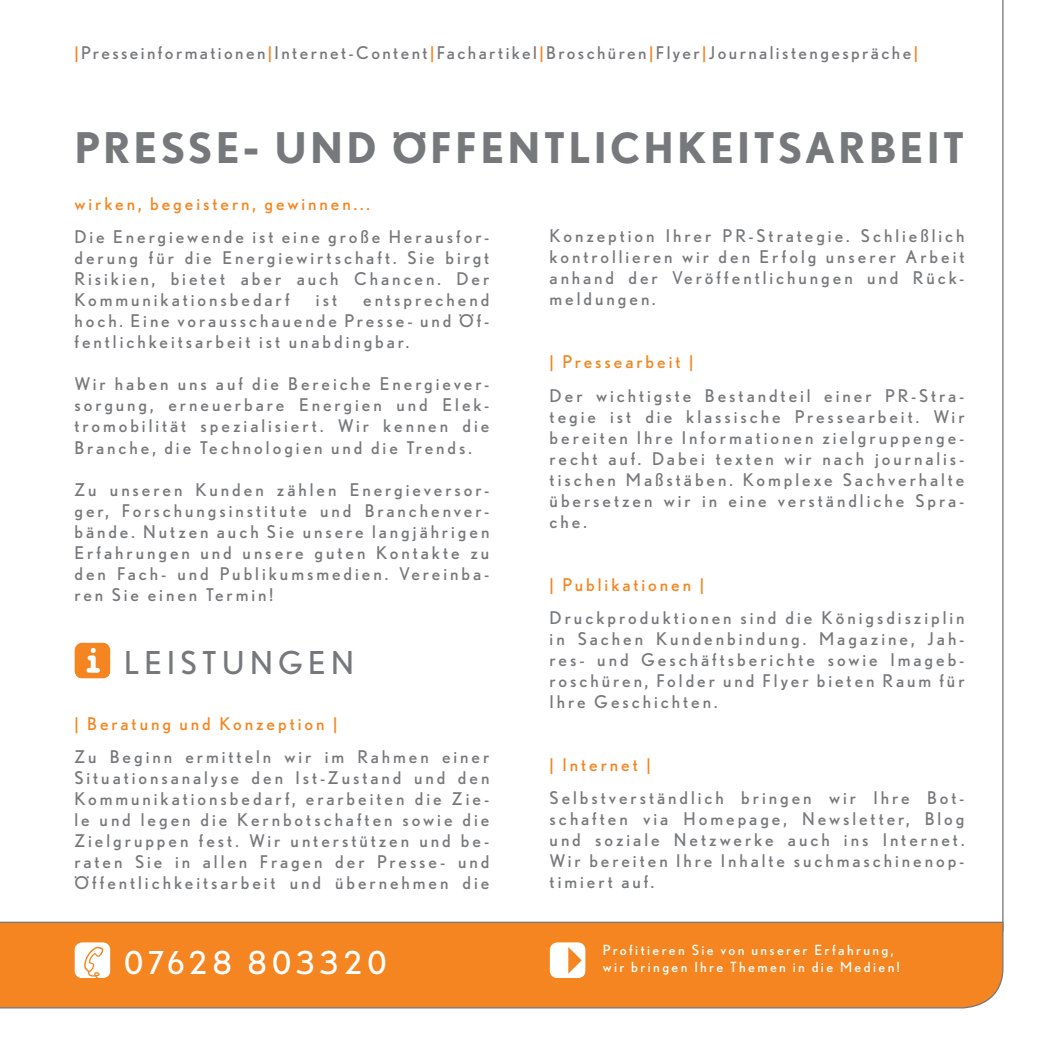
<style>
.page{position:relative;width:1042px;height:1042px;background:#fff}
.page>*{position:absolute;margin:0;border:0;box-sizing:border-box;transform-origin:0 0}
.t1{font:700 42px "Nobel";letter-spacing:.075em;color:#76787b}
.t2{font:31.5px "Nobel";letter-spacing:.155em;color:#fff}
.t3{font:31.5px "Nobel";color:#76787b}
.t4{font:17.5px/21px "Nobel";letter-spacing:.17em;color:#76787b;text-align:justify}
.t5{font:17.5px "Nobel";letter-spacing:.17em;color:#f58520}
.t6{font:17.5px "Nobel";letter-spacing:.14em;color:#76787b}
.t7{font:14px/16.8px "Nobel";letter-spacing:.17em;color:#fff}
.s1{color:#f58520}
</style>
<div class="page">
<hr style="left:1002px;top:0;width:1px;height:931px;background:#76787b">
<div style="left:0;top:921px;width:1004px;height:88px;background:#f58520"></div>
<svg style="left:74px;top:642px;width:36px;height:36px"></svg>
<svg style="left:549px;top:942px;width:36px;height:36px"></svg>
<svg style="left:74px;top:942px;width:36px;height:36px"></svg>
<p class="t6" style="left:74px;top:42px;width:845px"><span class="s1">|</span>Presseinformationen<span class="s1">|</span>Internet-Content<span class="s1">|</span>Fachartikel<span class="s1">|</span>Broschüren<span class="s1">|</span>Flyer<span class="s1">|</span>Journalistengespräche<span class="s1">|</span></p>
<h1 class="t1" style="left:74px;top:122px;width:891px">PRESSE- UND ÖFFENTLICHKEITSARBEIT</h1>
<p class="t5" style="left:74px;top:194px;width:297px">wirken, begeistern, gewinnen...</p>
<p class="t4" style="left:74px;top:226px;width:416px">Die Energiewende ist eine große Herausfor&shy;derung für die Energiewirtschaft. Sie birgt Risikien, bietet aber auch Chancen. Der Kommunikationsbedarf</p>
<p class="t4" style="left:74px;top:289px;width:416px;text-indent:289px">entsprechend hoch. Eine vorausschauende Presse- und Öf&shy;fentlichkeitsarbeit ist unabdingbar.</p>
<p class="t4" style="left:74px;top:373px;width:416px">Wir haben uns auf die Bereiche Energiever&shy;sorgung, erneuerbare Energien und Elek&shy;tromobilität spezialisiert. Wir kennen die Branche, die Technologien und die Trends.</p>
<p class="t4" style="left:74px;top:478px;width:416px">Zu unseren Kunden zählen Energieversor&shy;ger, Forschungsinstitute und Branchenver&shy;bände. Nutzen auch Sie unsere langjährigen Erfahrungen und unsere guten Kontakte zu den Fach- und Publikumsmedien. Vereinba&shy;ren Sie einen Termin!</p>
<p class="t4" style="left:316px;top:289px;width:23px">ist</p>
<h2 class="t3" style="left:124px;top:644px;width:39px">Leist</h2>
<h2 class="t3" style="left:222px;top:644px;width:54px">ungen</h2>
<p class="t5" style="left:74px;top:714px;width:264px">| Beratung und Konzeption |</p>
<p class="t4" style="left:74px;top:746px;width:416px">Zu Beginn ermitteln wir im Rahmen einer Situationsanalyse den Ist-Zustand und den Kommunikationsbedarf, erarbeiten die Zie&shy;le und legen die Kernbotschaften sowie die Zielgruppen fest. Wir unterstützen und be&shy;raten Sie in allen Fragen der Presse- und Öffentlichkeitsarbeit und übernehmen die</p>
<h2 class="t2" style="left:124px;top:945px;width:264px">07628 803320</h2>
<p class="t4" style="left:549px;top:225px;width:416px">Konzeption Ihrer PR-Strategie. Schließlich kontrollieren wir den Erfolg unserer Arbeit anhand der Veröffentlichungen und Rück&shy;meldungen.</p>
<p class="t5" style="left:549px;top:352px;width:145px">| Pressearbeit |</p>
<p class="t4" style="left:549px;top:385px;width:416px">Der wichtigste Bestandteil einer PR-Stra&shy;tegie ist die klassische Pressearbeit. Wir bereiten Ihre Informationen zielgruppenge&shy;recht auf. Dabei texten wir nach journalis&shy;tischen Maßstäben. Komplexe Sachverhalte übersetzen wir in eine verständliche Spra&shy;che.</p>
<p class="t5" style="left:549px;top:574px;width:156px">| Publikationen |</p>
<p class="t4" style="left:549px;top:607px;width:416px">Druckproduktionen sind die Königsdisziplin in Sachen Kundenbindung. Magazine, Jah&shy;res- und Geschäftsberichte sowie Imageb&shy;roschüren, Folder und Flyer bieten Raum für Ihre Geschichten.</p>
<p class="t5" style="left:549px;top:755px;width:103px">| Internet |</p>
<p class="t4" style="left:549px;top:787px;width:416px">Selbstverständlich bringen wir Ihre Bot&shy;schaften via Homepage, Newsletter, Blog und soziale Netzwerke auch ins Internet.<br>Wir bereiten Ihre Inhalte suchmaschinenop&shy;timiert auf.</p>
<p class="t7" style="left:603px;top:941px;width:298px">Profitieren Sie von unserer Erfahrung, wir bringen Ihre Themen in die Medien!</p>
</div>
